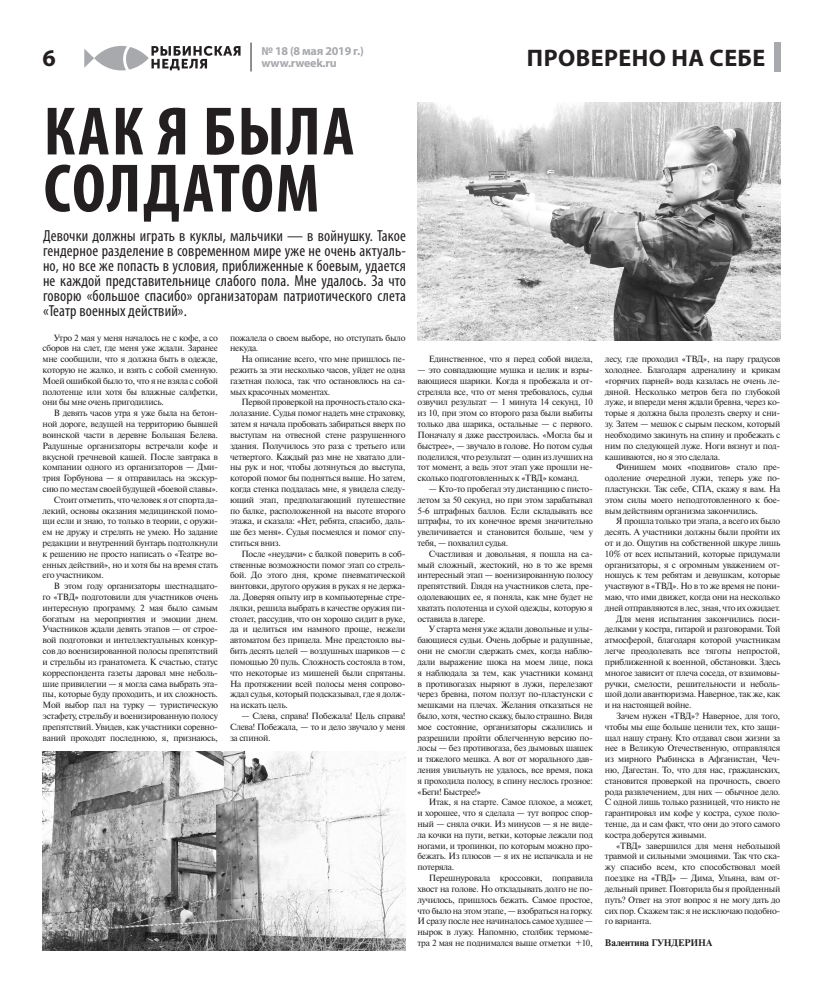
<style>
.page{position:relative;width:823px;height:993px;background:#fff}
.page>*{position:absolute;margin:0;border:0;box-sizing:border-box;transform-origin:0 0}
.Заголовок1{font:700 condensed 69px "Myriad Pro";letter-spacing:.025em;color:#231f20}
.рубрика1{font:700 24px "Myriad Pro";letter-spacing:.02em;color:#231f20}
.Лид1{font:condensed 16px/15px "Myriad Pro";letter-spacing:.01em;color:#231f20;text-align:justify}
.t1{font:700 12px/12px "Myriad Pro";letter-spacing:-.02em;color:#a8a9ad}
.Основной_текст1{font:9px/10.8px "Newton C";letter-spacing:-.03em;color:#231f20;text-align:justify}
.автор1{font:700 9px "Newton C";color:#231f20}
</style>
<div class="page">
<svg style="left:250px;top:43px;width:1px;height:28px"></svg>
<svg style="left:84px;top:46px;width:156px;height:24px"></svg>
<div style="left:773px;top:43px;width:7px;height:29px;background:#a8a9ad"></div>
<img style="left:417px;top:103px;width:363px;height:237px">
<img style="left:43px;top:751px;width:362px;height:199px">
<p class="рубрика1" style="left:43px;top:42px;width:15px">6</p>
<h3 class="t1" style="left:261px;top:45px;width:104px">№ 18 (8 мая 2019 г.) www.rweek.ru</h3>
<p class="рубрика1" style="left:526px;top:42px;width:240px">ПРОВЕРЕНО НА СЕБЕ</p>
<p class="Заголовок1" style="left:44px;top:88px;width:312px">КАК Я БЫЛА</p>
<p class="Заголовок1" style="left:44px;top:145px;width:277px">СОЛДАТОМ</p>
<p class="Лид1" style="left:43px;top:228px;width:364px">Девочки должны играть в куклы, мальчики — в войнушку. Такое гендерное разделение в современном мире уже не очень актуаль&shy;но, но все же попасть в условия, приближенные к боевым, удается не каждой представительнице слабого пола. Мне удалось. За что говорю «большое спасибо» организаторам патриотического слета «Театр военных действий».</p>
<p class="Основной_текст1" style="left:43px;top:332px;width:177px;text-indent:11px">Утро 2 мая у меня началось не с кофе, а со сборов на слет, где меня уже ждали. Заранее мне сообщили, что я должна быть в одежде, которую не жалко, и взять с собой сменную.<br>Моей ошибкой было то, что я не взяла с собой полотенце или хотя бы влажные салфетки, они бы мне очень пригодились.</p>
<p class="Основной_текст1" style="left:43px;top:407px;width:177px;text-indent:11px">В девять часов утра я уже была на бетон&shy;ной дороге, ведущей на территорию бывшей воинской части в деревне Большая Белева.<br>Радушные организаторы встречали кофе и вкусной гречневой кашей. После завтрака в компании одного из организаторов — Дми&shy;трия Горбунова — я отправилась на экскур&shy;сию по местам своей будущей «боевой славы».</p>
<p class="Основной_текст1" style="left:43px;top:494px;width:177px;text-indent:11px">Стоит отметить, что человек я от спорта да&shy;лекий, основы оказания медицинской помо&shy;щи если и знаю, то только в теории, с оружи&shy;ем не дружу и стрелять не умею. Но задание редакции и внутренний бунтарь подтолкнули к решению не просто написать о «Театре во&shy;енных действий», но и хотя бы на время стать его участником.</p>
<p class="Основной_текст1" style="left:43px;top:580px;width:177px;text-indent:11px">В этом году организаторы шестнадцато&shy;го «ТВД» подготовили для участников очень интересную программу. 2 мая было самым богатым на мероприятия и эмоции днем.<br>Участников ждали девять этапов — от строе&shy;вой подготовки и интеллектуальных конкур&shy;сов до военизированной полосы препятствий и стрельбы из гранатомета. К счастью, статус корреспондента газеты даровал мне неболь&shy;шие привилегии — я могла сама выбрать эта&shy;пы, которые буду проходить, и их сложность.<br>Мой выбор пал на турку — туристическую эстафету, стрельбу и военизированную полосу препятствий. Увидев, как участники соревно&shy;ваний проходят последнюю, я, признаюсь,</p>
<p class="Основной_текст1" style="left:230px;top:332px;width:177px">пожалела о своем выборе, но отступать было некуда.</p>
<p class="Основной_текст1" style="left:230px;top:353px;width:177px;text-indent:11px">На описание всего, что мне пришлось пе&shy;режить за эти несколько часов, уйдет не одна газетная полоса, так что остановлюсь на са&shy;мых красочных моментах.</p>
<p class="Основной_текст1" style="left:230px;top:397px;width:177px;text-indent:11px">Первой проверкой на прочность стало ска&shy;лолазание. Судья помог надеть мне страховку, затем я начала пробовать забираться вверх по выступам на отвесной стене разрушенного здания. Получилось это раза с третьего или четвертого. Каждый раз мне не хватало дли&shy;ны рук и ног, чтобы дотянуться до выступа, которой помог бы подняться выше. Но затем, когда стенка поддалась мне, я увидела следу&shy;ющий этап, предполагающий путешествие по балке, расположенной на высоте второго этажа, и сказала: «Нет, ребята, спасибо, даль&shy;ше без меня». Судья посмеялся и помог спу&shy;ститься вниз.</p>
<p class="Основной_текст1" style="left:230px;top:548px;width:177px;text-indent:11px">После «неудачи» с балкой поверить в соб&shy;ственные возможности помог этап со стрель&shy;бой. До этого дня, кроме пневматической винтовки, другого оружия в руках я не держа&shy;ла. Доверяя опыту игр в компьютерные стре&shy;лялки, решила выбрать в качестве оружия пи&shy;столет, рассудив, что он хорошо сидит в руке, да и целиться им намного проще, нежели автоматом без прицела. Мне предстояло вы&shy;бить десять целей — воздушных шариков — с помощью 20 пуль. Сложность состояла в том, что некоторые из мишеней были спрятаны.<br>На протяжении всей полосы меня сопрово&shy;ждал судья, который подсказывал, где я долж&shy;на искать цель.</p>
<p class="Основной_текст1" style="left:230px;top:710px;width:177px;text-indent:11px">— Слева, справа! Побежала! Цель справа!<br>Слева! Побежала, — то и дело звучало у меня за спиной.</p>
<p class="Основной_текст1" style="left:428px;top:353px;width:165px">Единственное, что я перед собой видела,</p>
<p class="Основной_текст1" style="left:417px;top:364px;width:177px">— это совпадающие мушка и целик и взры&shy;вающиеся шарики. Когда я пробежала и от&shy;стреляла все, что от меня требовалось, судья озвучил результат — 1 минута 14 секунд, 10 из 10, при этом со второго раза были выбиты только два шарика, остальные — с первого.<br>Поначалу я даже расстроилась. «Могла бы и быстрее», — звучало в голове. Но потом судья поделился, что результат — один из лучших на тот момент, а ведь этот этап уже прошли не&shy;сколько подготовленных к «ТВД» команд.</p>
<p class="Основной_текст1" style="left:417px;top:483px;width:177px;text-indent:11px">— Кто-то пробегал эту дистанцию с писто&shy;летом за 50 секунд, но при этом зарабатывал 5-6 штрафных баллов. Если складывать все штрафы, то их конечное время значительно увеличивается и становится больше, чем у тебя, — похвалил судья.</p>
<p class="Основной_текст1" style="left:417px;top:548px;width:177px;text-indent:11px">Счастливая и довольная, я пошла на са&shy;мый сложный, жестокий, но в то же время интересный этап — военизированную полосу препятствий. Глядя на участников слета, пре&shy;одолевающих ее, я поняла, как мне будет не хватать полотенца и сухой одежды, которую я оставила в лагере.</p>
<p class="Основной_текст1" style="left:417px;top:623px;width:177px;text-indent:11px">У старта меня уже ждали довольные и улы&shy;бающиеся судьи. Очень добрые и радушные, они не смогли сдержать смех, когда наблю&shy;дали выражение шока на моем лице, пока я наблюдала за тем, как участники команд в противогазах ныряют в лужи, перелезают через бревна, потом ползут по-пластунски с мешками на плечах. Желания отказаться не было, хотя, честно скажу, было страшно. Видя мое состояние, организаторы сжалились и разрешили пройти облегченную версию по&shy;лосы — без противогаза, без дымовых шашек и тяжелого мешка. А вот от морального дав&shy;ления увильнуть не удалось, все время, пока я проходила полосу, в спину неслось грозное: «Беги! Быстрее!»</p>
<p class="Основной_текст1" style="left:417px;top:796px;width:177px;text-indent:11px">Итак, я на старте. Самое плохое, а может, и хорошее, что я сделала — тут вопрос спор&shy;ный — сняла очки. Из минусов — я не виде&shy;ла кочки на пути, ветки, которые лежали под ногами, и тропинки, по которым можно про&shy;бежать. Из плюсов — я их не испачкала и не потеряла.</p>
<p class="Основной_текст1" style="left:417px;top:872px;width:177px;text-indent:11px">Перешнуровала кроссовки, поправила хвост на голове. Но откладывать долго не по&shy;лучилось, пришлось бежать. Самое простое, что было на этом этапе, — взобраться на горку.<br>И сразу после нее начиналось самое худшее — нырок в лужу. Напомню, столбик термоме&shy;тра 2 мая не поднимался выше отметки +10,</p>
<p class="Основной_текст1" style="left:604px;top:353px;width:177px">лесу, где проходил «ТВД», на пару градусов холоднее. Благодаря адреналину и крикам «горячих парней» вода казалась не очень ле&shy;дяной. Несколько метров бега по глубокой луже, и впереди меня ждали бревна, через ко&shy;торые я должна была пролезть сверху и сни&shy;зу. Затем — мешок с сырым песком, который необходимо закинуть на спину и пробежать с ним по следующей луже. Ноги вязнут и под&shy;кашиваются, но я это сделала.</p>
<p class="Основной_текст1" style="left:604px;top:461px;width:177px;text-indent:11px">Финишем моих «подвигов» стало пре&shy;одоление очередной лужи, теперь уже по&shy;пластунски. Так себе, СПА, скажу я вам. На этом силы моего неподготовленного к бое&shy;вым действиям организма закончились.</p>
<p class="Основной_текст1" style="left:604px;top:515px;width:177px;text-indent:11px">Я прошла только три этапа, а всего их было десять. А участники должны были пройти их от и до. Ощутив на собственной шкуре лишь 10% от всех испытаний, которые придумали организаторы, я с огромным уважением от&shy;ношусь к тем ребятам и девушкам, которые участвуют в «ТВД». Но в то же время не пони&shy;маю, что ими движет, когда они на несколько дней отправляются в лес, зная, что их ожидает.</p>
<p class="Основной_текст1" style="left:604px;top:613px;width:177px;text-indent:11px">Для меня испытания закончились поси&shy;делками у костра, гитарой и разговорами. Той атмосферой, благодаря которой участникам легче преодолевать все тяготы непростой, приближенной к военной, обстановки. Здесь многое зависит от плеча соседа, от взаимовы&shy;ручки, смелости, решительности и неболь&shy;шой доли авантюризма. Наверное, так же, как и на настоящей войне.</p>
<p class="Основной_текст1" style="left:604px;top:710px;width:177px;text-indent:11px">Зачем нужен «ТВД»? Наверное, для того, чтобы мы еще больше ценили тех, кто защи&shy;щал нашу страну. Кто отдавал свои жизни за нее в Великую Отечественную, отправлялся из мирного Рыбинска в Афганистан, Чеч&shy;ню, Дагестан. То, что для нас, гражданских, становится проверкой на прочность, своего рода развлечением, для них — обычное дело.<br>С одной лишь только разницей, что никто не гарантировал им кофе у костра, сухое поло&shy;тенце, да и сам факт, что они до этого самого костра доберутся живыми.</p>
<p class="Основной_текст1" style="left:604px;top:839px;width:177px;text-indent:11px">«ТВД» завершился для меня небольшой травмой и сильными эмоциями. Так что ска&shy;жу спасибо всем, кто способствовал моей поездке на «ТВД» — Дима, Ульяна, вам от&shy;дельный привет. Повторила бы я пройденный путь? Ответ на этот вопрос я не могу дать до сих пор. Скажем так: я не исключаю подобно&shy;го варианта.</p>
<p class="автор1" style="left:604px;top:937px;width:108px">Валентина ГУНДЕРИНА</p>
</div>
